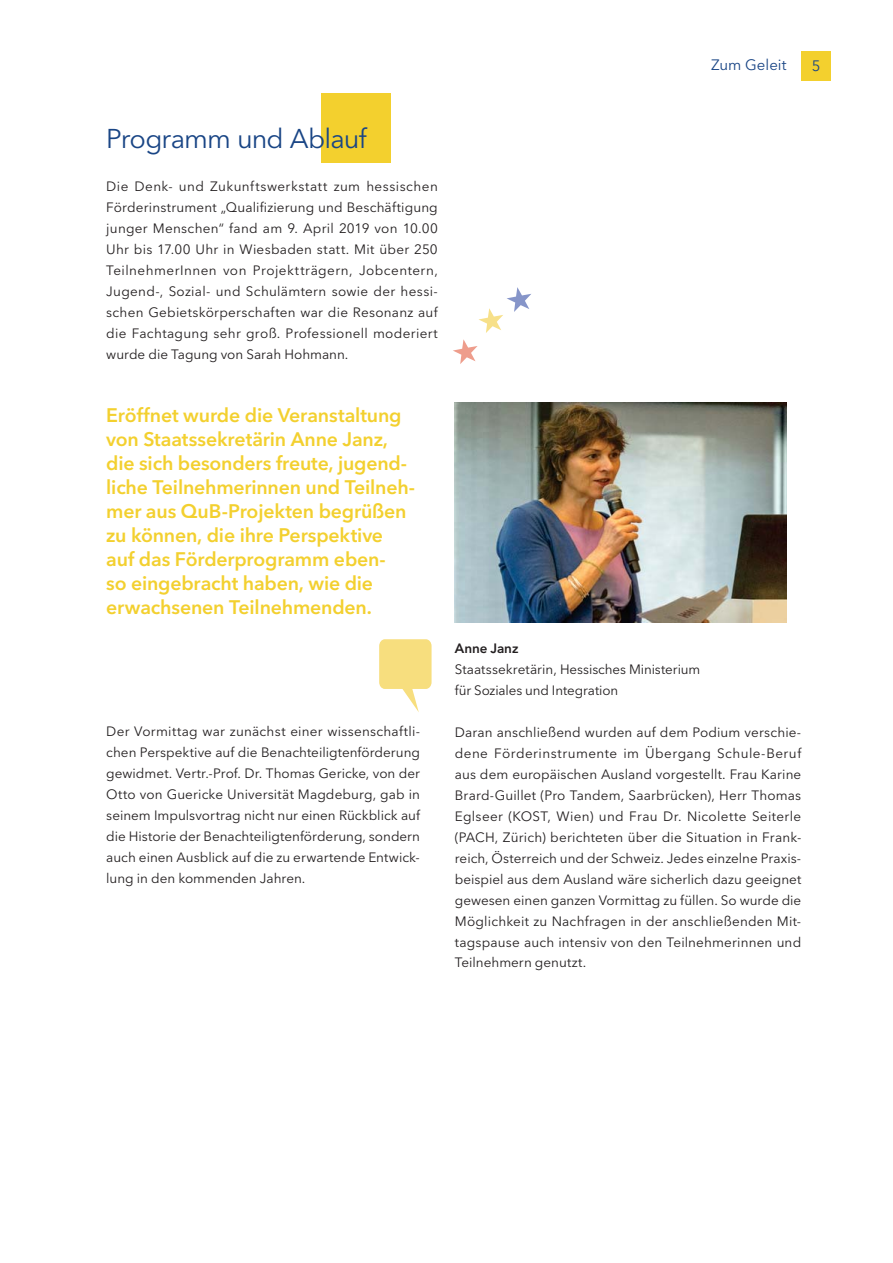
<style>
.page{position:relative;width:893px;height:1263px;background:#fff}
.page>*{position:absolute;margin:0;border:0;box-sizing:border-box;transform-origin:0 0}
.t1{font:27px "Avenir Next LT Pro";letter-spacing:-.035em;color:#194585}
.t2{font:600 19.5px/24px "Avenir Next LT Pro";letter-spacing:-.01em;color:#f3d02f}
.t3{font:15px "Avenir Next LT Pro";color:#194585}
.t4{font:13.5px/21px "Avenir Next LT Pro";color:#231f20;text-align:justify}
.t5{font:600 13.5px "Avenir Next LT Pro";letter-spacing:-.005em;color:#231f20}
</style>
<div class="page">
<div style="left:801px;top:51px;width:30px;height:30px;background:#f3d02e"></div>
<div style="left:322px;top:93px;width:69px;height:69px;background:#f3d02e"></div>
<img style="left:455px;top:403px;width:331px;height:220px">
<svg style="left:478px;top:287px;width:53px;height:46px"></svg>
<svg style="left:453px;top:339px;width:24px;height:25px"></svg>
<svg style="left:379px;top:639px;width:52px;height:73px"></svg>
<p class="t3" style="left:711px;top:59px;width:77px">Zum Geleit</p>
<p class="t3" style="left:812px;top:60px;width:10px">5</p>
<h1 class="t1" style="left:106px;top:128px;width:262px">Programm und Ablauf</h1>
<p class="t4" style="left:106px;top:177px;width:333px">Die Denk- und Zukunftswerkstatt zum hessischen Förderinstrument „Qualifizierung und Beschäftigung junger Menschen“ fand am 9. April 2019 von 10.00<br>Uhr bis 17.00 Uhr in Wiesbaden statt. Mit über 250<br>TeilnehmerInnen von Projektträgern, Jobcentern, Jugend-, Sozial- und Schulämtern sowie der hessi&shy;schen Gebietskörperschaften war die Resonanz auf die Fachtagung sehr groß. Professionell moderiert wurde die Tagung von Sarah Hohmann.</p>
<p class="t2" style="left:106px;top:405px;width:310px">Eröffnet wurde die Veranstaltung von Staatssekretärin Anne Janz, die sich besonders freute, jugend&shy;liche Teilnehmerinnen und Teilneh&shy;mer aus QuB-Projekten begrüßen zu können, die ihre Perspektive auf das Förderprogramm eben-<br>so eingebracht haben, wie die erwachsenen Teilnehmenden.</p>
<p class="t5" style="left:455px;top:643px;width:65px">Anne Janz</p>
<p class="t4" style="left:455px;top:660px;width:247px">Staatssekretärin, Hessisches Ministerium für Soziales und Integration</p>
<p class="t4" style="left:106px;top:723px;width:315px">Der Vormittag war zunächst einer wissenschaftli&shy;chen Perspektive auf die Benachteiligtenförderung gewidmet. Vertr.-Prof. Dr. Thomas Gericke, von der Otto von Guericke Universität Magdeburg, gab in seinem Impulsvortrag nicht nur einen Rückblick auf die Historie der Benachteiligtenförderung, sondern auch einen Ausblick auf die zu erwartende Entwick&shy;lung in den kommenden Jahren.</p>
<p class="t4" style="left:455px;top:723px;width:348px">Daran anschließend wurden auf dem Podium verschie&shy;dene Förderinstrumente im Übergang Schule-Beruf aus dem europäischen Ausland vorgestellt. Frau Karine Brard-Guillet (Pro Tandem, Saarbrücken), Herr Thomas Eglseer (KOST, Wien) und Frau Dr. Nicolette Seiterle (PACH, Zürich) berichteten über die Situation in Frank&shy;reich, Österreich und der Schweiz. Jedes einzelne Praxis&shy;beispiel aus dem Ausland wäre sicherlich dazu geeignet gewesen einen ganzen Vormittag zu füllen. So wurde die Möglichkeit zu Nachfragen in der anschließenden Mit&shy;tagspause auch intensiv von den Teilnehmerinnen und Teilnehmern genutzt.</p>
</div>
